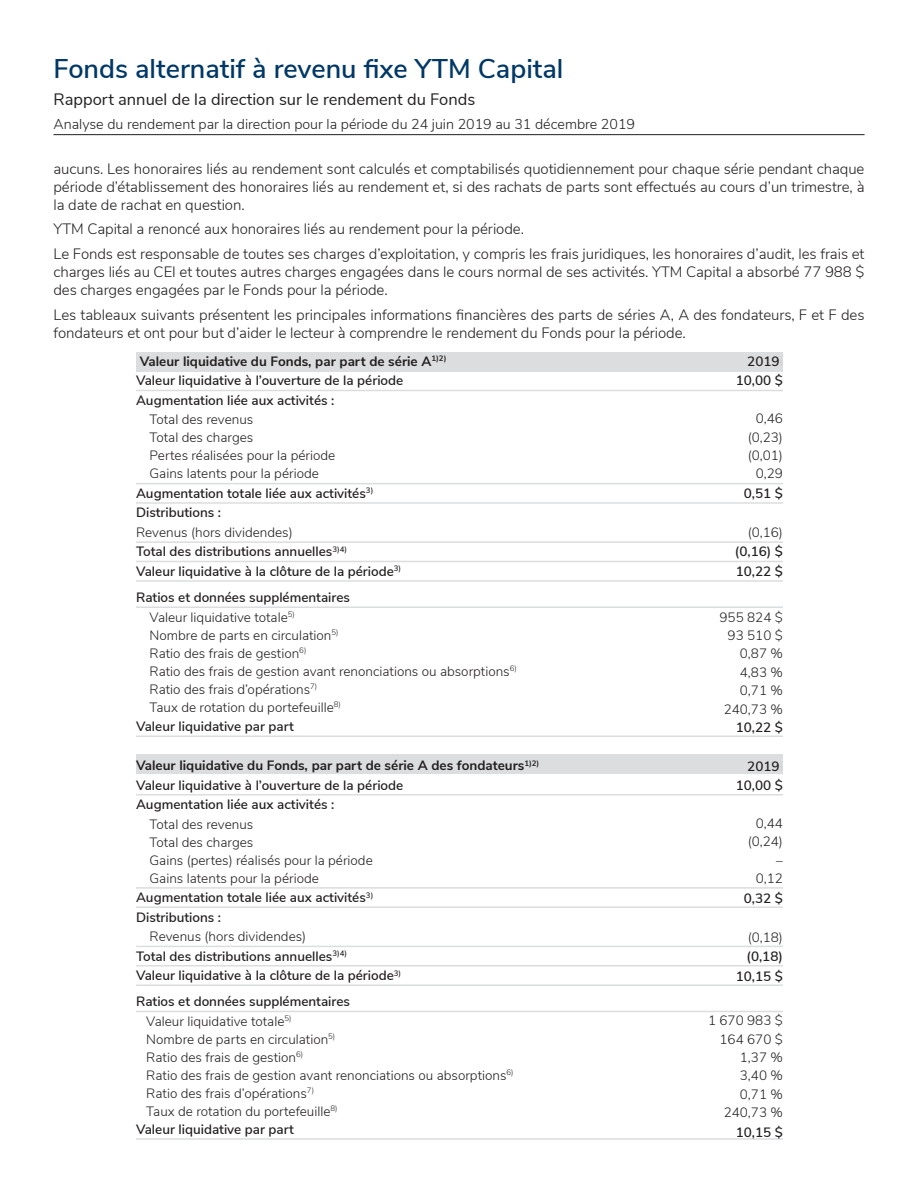
<style>
.page{position:relative;width:918px;height:1188px;background:#fff}
.page>*{position:absolute;margin:0;border:0;box-sizing:border-box;transform-origin:0 0}
.t1{font:600 27px "Nunito Sans";color:#013866}
.t2{font:16.5px "Nunito Sans";color:#231f20}
.t3{font:300 15px/18px "Nunito Sans";letter-spacing:-.005em;color:#231f20}
.t4{font:300 14.25px "Nunito Sans";color:#231f20}
.t5{font:600 13.5px/19.5px "Nunito Sans";color:#231f20}
.t6{font:300 13.5px/18.3px "Nunito Sans";color:#231f20}
.s1{font-weight:700}
.s2{font-weight:300}
.s3{color:#d1d2d4}
</style>
<div class="page">
<hr style="left:53px;top:134px;width:812px;height:1px;background:#231f20">
<div style="left:136px;top:352px;width:647px;height:20px;background:#dcdddf"></div>
<div style="left:136px;top:754px;width:647px;height:20px;background:#dcdddf"></div>
<hr style="left:136px;top:390px;width:647px;height:1px;background:#dcdddf">
<hr style="left:136px;top:483px;width:647px;height:1px;background:#dcdddf">
<hr style="left:136px;top:502px;width:647px;height:2px;background:#dcdddf">
<hr style="left:136px;top:541px;width:647px;height:2px;background:#dcdddf">
<hr style="left:136px;top:561px;width:647px;height:1px;background:#dcdddf">
<hr style="left:136px;top:580px;width:647px;height:2px;background:#dcdddf">
<hr style="left:136px;top:606px;width:647px;height:2px;background:#dcdddf">
<hr style="left:136px;top:735px;width:647px;height:2px;background:#dcdddf">
<hr style="left:136px;top:794px;width:647px;height:1px;background:#dcdddf">
<hr style="left:136px;top:887px;width:647px;height:2px;background:#dcdddf">
<hr style="left:136px;top:906px;width:647px;height:2px;background:#dcdddf">
<hr style="left:136px;top:946px;width:647px;height:1px;background:#dcdddf">
<hr style="left:136px;top:965px;width:647px;height:1px;background:#dcdddf">
<hr style="left:136px;top:984px;width:647px;height:2px;background:#dcdddf">
<hr style="left:136px;top:1011px;width:647px;height:1px;background:#dcdddf">
<hr style="left:136px;top:1138px;width:647px;height:2px;background:#dcdddf">
<h1 class="t1" style="left:53px;top:49px;width:511px">Fonds alternatif à revenu fixe YTM Capital</h1>
<p class="t2" style="left:53px;top:87px;width:423px">Rapport annuel de la direction sur le rendement du Fonds</p>
<p class="t4" style="left:53px;top:114px;width:583px">Analyse du rendement par la direction pour la période du 24 juin 2019 au 31 décembre 2019</p>
<p class="t3" style="left:53px;top:158px;width:813px;text-align:justify">aucuns. Les honoraires liés au rendement sont calculés et comptabilisés quotidiennement pour chaque série pendant chaque période d’établissement des honoraires liés au rendement et, si des rachats de parts sont effectués au cours d’un trimestre, à la date de rachat en question.</p>
<p class="t3" style="left:53px;top:216px;width:813px;line-height:24.8px">YTM Capital a renoncé aux honoraires liés au rendement pour la période.<br>Le Fonds est responsable de toutes ses charges d’exploitation, y compris les frais juridiques, les honoraires d’audit, les frais et</p>
<p class="t3" style="left:53px;top:262px;width:813px">charges liés au CEI et toutes autres charges engagées dans le cours normal de ses activités. YTM Capital a absorbé 77 988 $ des charges engagées par le Fonds pour la période.</p>
<p class="t3" style="left:53px;top:305px;width:813px">Les tableaux suivants présentent les principales informations financières des parts de séries A, A des fondateurs, F et F des fondateurs et ont pour but d’aider le lecteur à comprendre le rendement du Fonds pour la période.</p>
<p class="t5" style="left:136px;top:351px;width:312px"><span class="s1">Valeur liquidative du Fonds, par part de série A</span><sup>1)2)<br></sup>Valeur liquidative à l’ouverture de la période<br>Augmentation liée aux activités :</p>
<p class="t6" style="left:150px;top:410px;width:187px">Total des revenus<br>Total des charges<br>Pertes réalisées pour la période<br>Gains latents pour la période</p>
<p class="t5" style="left:136px;top:483px;width:239px">Augmentation totale liée aux activités<sup>3)<br></sup>Distributions :</p>
<p class="t5" style="left:136px;top:522px;width:267px"><span class="s2">Revenus (hors dividendes)<br></span>Total des distributions annuelles<sup>3)4)<br></sup>Valeur liquidative à la clôture de la période<sup>3)</sup></p>
<p class="t5" style="left:150px;top:587px;width:202px;text-indent:-14px">Ratios et données supplémentaires<br><span class="s2">Valeur liquidative totale</span><sup>5)</sup></p>
<p class="t6" style="left:150px;top:625px;width:369px">Nombre de parts en circulation<sup>5)<br></sup>Ratio des frais de gestion<sup>6)<br></sup>Ratio des frais de gestion avant renonciations ou absorptions<sup>6)<br></sup>Ratio des frais d’opérations<sup>7)<br></sup>Taux de rotation du portefeuille<sup>8)</sup></p>
<p class="t5" style="left:136px;top:716px;width:160px">Valeur liquidative par part</p>
<p class="t5" style="left:136px;top:755px;width:405px"><span class="s1">Valeur liquidative du Fonds, par part de série A des fondateurs</span><sup>1)2)<br></sup>Valeur liquidative à l’ouverture de la période<br>Augmentation liée aux activités :</p>
<p class="t6" style="left:150px;top:814px;width:225px">Total des revenus<br>Total des charges<br>Gains (pertes) réalisés pour la période<br>Gains latents pour la période</p>
<p class="t5" style="left:136px;top:887px;width:239px">Augmentation totale liée aux activités<sup>3)<br></sup>Distributions :</p>
<p class="t5" style="left:136px;top:926px;width:267px;text-indent:14px"><span class="s2">Revenus (hors dividendes)<br></span>Total des distributions annuelles<sup>3)4)<br></sup>Valeur liquidative à la clôture de la période<sup>3)</sup></p>
<p class="t5" style="left:146px;top:991px;width:205px;text-indent:-10px">Ratios et données supplémentaires<br><span class="s2">Valeur liquidative totale</span><sup>5)</sup></p>
<p class="t6" style="left:146px;top:1029px;width:191px">Nombre de parts en circulation<sup>5)</sup></p>
<p class="t6" style="left:146px;top:1047px;width:158px">Ratio des frais de gestion<sup>6)</sup></p>
<p class="t6" style="left:146px;top:1065px;width:369px">Ratio des frais de gestion avant renonciations ou absorptions<sup>6)</sup></p>
<p class="t6" style="left:146px;top:1083px;width:169px">Ratio des frais d’opérations<sup>7)</sup></p>
<p class="t6" style="left:146px;top:1101px;width:193px">Taux de rotation du portefeuille<sup>8)</sup></p>
<p class="t5" style="left:136px;top:1119px;width:160px">Valeur liquidative par part</p>
<p class="t5" style="left:736px;top:351px;width:49px;text-align:right">2019<span class="s3">i<br></span>10,00 $</p>
<p class="t6" style="left:748px;top:409px;width:37px;text-align:center">0,46 (0,23) (0,01)<br>0,29</p>
<p class="t5" style="left:744px;top:483px;width:41px">0,51 $</p>
<p class="t6" style="left:748px;top:522px;width:37px">(0,16)</p>
<p class="t5" style="left:735px;top:541px;width:50px">(0,16) $<br>10,22 $</p>
<p class="t6" style="left:719px;top:607px;width:65px;text-align:right">955 824 $<br>93 510 $<br>0,87 %<br>4,83 %<br>0,71 %<br>240,73 %</p>
<p class="t5" style="left:736px;top:716px;width:49px">10,22 $</p>
<p class="t5" style="left:736px;top:755px;width:49px;text-align:right">2019<span class="s3">i<br></span>10,00 $</p>
<p class="t6" style="left:748px;top:813px;width:37px;text-align:right">0,44 (0,24) –<br>0,12</p>
<p class="t5" style="left:744px;top:887px;width:41px">0,32 $</p>
<p class="t6" style="left:748px;top:927px;width:37px">(0,18)</p>
<p class="t5" style="left:736px;top:946px;width:49px;text-align:right">(0,18)<br>10,15 $</p>
<p class="t6" style="left:708px;top:1011px;width:76px;text-align:right">1 670 983 $<br>164 670 $<br>1,37 %<br>3,40 %<br>0,71 %<br>240,73 %</p>
<p class="t5" style="left:736px;top:1121px;width:49px">10,15 $</p>
</div>
